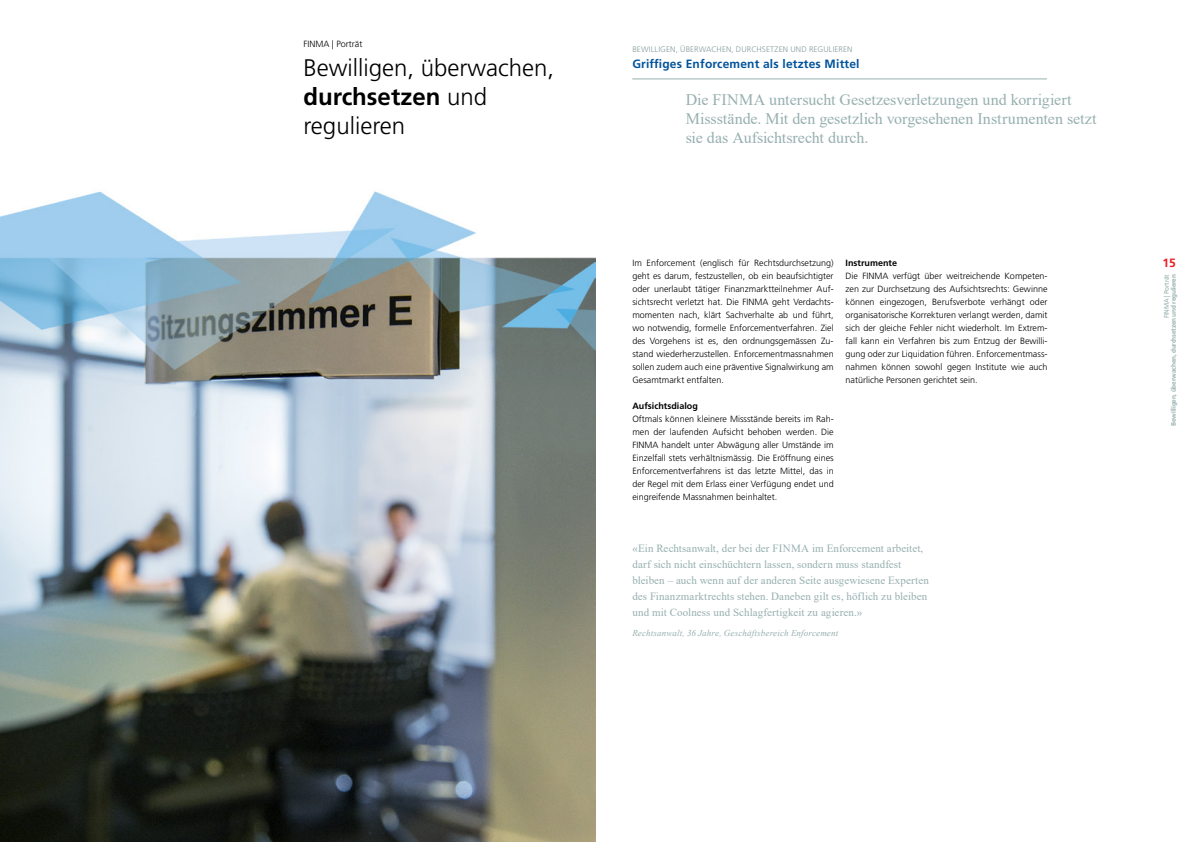
<style>
.page{position:relative;width:1191px;height:842px;background:#fff}
.page>*{position:absolute;margin:0;border:0;box-sizing:border-box;transform-origin:0 0}
.t1{font:300 24px/28.8px "Frutiger LT Std";color:#000}
.t2{font:16px/19.2px "Times New Roman";letter-spacing:-.005em;color:#96afae}
.t3{font:700 12px "Frutiger LT Std";letter-spacing:.015em;color:#00539b}
.t4{font:700 12px "Frutiger LT Std";color:#ed1d24}
.t5{font:11px/16.1px "Times New Roman";letter-spacing:.005em;color:#96afae}
.t6{font:300 9px/13px "Frutiger LT Std";color:#000;text-align:justify}
.t7{font:italic 9px "Times New Roman";letter-spacing:.015em;color:#96afae}
.t8{font:700 9px "Frutiger LT Std";color:#000}
.t9{font:300 8px "Frutiger LT Std";letter-spacing:.015em;color:#869c9c}
.t10{font:700 6.5px "Frutiger LT Std";letter-spacing:-.03em;color:#96afae}
.t11{font:6.5px "Frutiger LT Std";letter-spacing:-.03em;color:#96afae}
.s1{font-weight:700}
</style>
<div class="page">
<img style="left:0;top:191px;width:595px;height:651px">
<hr style="left:632px;top:79px;width:415px;height:1px;background:#96afae">
<p class="t6" style="left:303px;top:38px;width:60px">FINMA | Porträt</p>
<h1 class="t1" style="left:303px;top:54px;width:252px">Bewilligen, überwachen, <span class="s1">durchsetzen</span> und regulieren</h1>
<p class="t9" style="left:632px;top:45px;width:10px">Bewilligen</p>
<p class="t9" style="left:675px;top:45px;width:11px">, überwa</p>
<p class="t9" style="left:711px;top:45px;width:11px">chen</p>
<p class="t9" style="left:731px;top:45px;width:11px">, dur</p>
<p class="t9" style="left:751px;top:45px;width:29px">chsetzen</p>
<p class="t9" style="left:790px;top:45px;width:7px">und</p>
<p class="t9" style="left:809px;top:45px;width:6px">regulieren</p>
<h3 class="t3" style="left:632px;top:57px;width:229px">Griffiges Enforcement als letztes Mittel</h3>
<h2 class="t2" style="left:685px;top:89px;width:412px">Die FINMA untersucht Gesetzesverletzungen und korrigiert<br>Missstände. Mit den gesetzlich vorgesehenen Instrumenten setzt sie das Aufsichtsrecht durch.</h2>
<p class="t6" style="left:632px;top:256px;width:203px">Im Enforcement (englisch für Rechtsdurchsetzung) geht es darum, festzustellen, ob ein beaufsichtigter oder unerlaubt tätiger Finanzmarktteilnehmer Auf&shy;sichtsrecht verletzt hat. Die FINMA geht Verdachts&shy;momenten nach, klärt Sachverhalte ab und führt, wo notwendig, formelle Enforcementverfahren. Ziel des Vorgehens ist es, den ordnungsgemässen Zu&shy;stand wiederherzustellen. Enforcementmassnahmen sollen zudem auch eine präventive Signalwirkung am Gesamtmarkt entfalten.</p>
<p class="t8" style="left:632px;top:400px;width:67px">Aufsichtsdialog</p>
<p class="t6" style="left:632px;top:412px;width:203px">Oftmals können kleinere Missstände bereits im Rah&shy;men der laufenden Aufsicht behoben werden. Die FINMA handelt unter Abwägung aller Umstände im Einzelfall stets verhältnismässig. Die Eröffnung eines Enforcementverfahrens ist das letzte Mittel, das in der Regel mit dem Erlass einer Verfügung endet und eingreifende Massnahmen beinhaltet.</p>
<p class="t8" style="left:845px;top:257px;width:53px">Instrumente</p>
<p class="t6" style="left:845px;top:269px;width:203px">Die FINMA verfügt über weitreichende Kompeten&shy;zen zur Durchsetzung des Aufsichtsrechts: Gewinne können eingezogen, Berufsverbote verhängt oder organisatorische Korrekturen verlangt werden, damit sich der gleiche Fehler nicht wiederholt. Im Extrem&shy;fall kann ein Verfahren bis zum Entzug der Bewilli&shy;gung oder zur Liquidation führen. Enforcementmass&shy;nahmen können sowohl gegen Institute wie auch natürliche Personen gerichtet sein.</p>
<p class="t5" style="left:632px;top:540px;width:298px">«Ein Rechtsanwalt, der bei der FINMA im Enforcement arbeitet, darf sich nicht einschüchtern lassen, sondern muss standfest bleiben – auch wenn auf der anderen Seite ausgewiesene Experten des Finanzmarktrechts stehen. Daneben gilt es, höflich zu bleiben und mit Coolness und Schlagfertigkeit zu agieren.»</p>
<p class="t7" style="left:632px;top:627px;width:207px">Rechtsanwalt, 36 Jahre, Geschäftsbereich Enforcement</p>
<h3 class="t4" style="left:1162px;top:256px;width:15px">15</h3>
<p class="t11" style="left:1162px;top:318px;width:46px;rotate:-90deg">FINMA | Porträt</p>
<p class="t10" style="left:1169px;top:426px;width:153px;rotate:-90deg">Bewilligen, überwachen, durchsetzen und regulieren</p>
</div>
